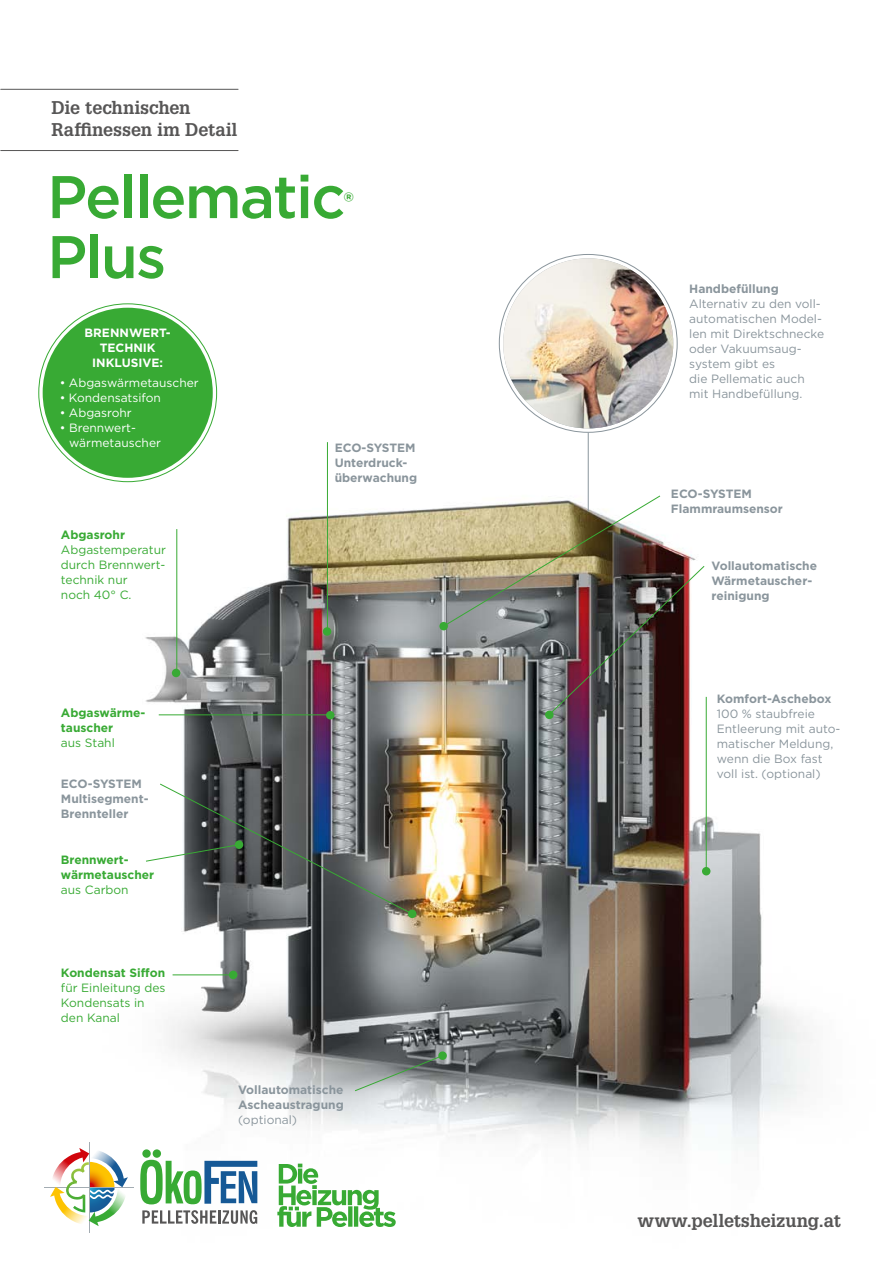
<style>
.page{position:relative;width:893px;height:1263px;background:#fff}
.page>*{position:absolute;margin:0;border:0;box-sizing:border-box;transform-origin:0 0}
.t1{font:500 60px "Gotham";letter-spacing:-.03em;color:#38aa34}
.t2{font:500 26.25px "Gotham";color:#38aa34}
.t3{font:700 18px/21.8px "Glypha LT Pro";letter-spacing:-.005em;color:#575656}
.t4{font:12px/15px "Gotham";color:#8a959c}
.t5{font:700 12px/15px "Gotham";color:#8a959c}
.t6{font:12px/15px "Gotham";color:#38aa34}
.t7{font:12px/15px "Gotham";color:#fff}
.t8{font:700 12px/15px "Gotham";letter-spacing:-.01em;color:#38aa34}
.t9{font:700 12px/15px "Gotham";color:#fff;text-align:center}
</style>
<div class="page">
<img style="left:66px;top:458px;width:747px;height:766px">
<hr style="left:1px;top:150px;width:237px;height:1px;background:#575656">
<hr style="left:1px;top:89px;width:237px;height:1px;background:#575656">
<img style="left:503px;top:258px;width:170px;height:170px;border-radius:85px">
<svg style="left:354px;top:1055px;width:90px;height:37px;background:#8e9594"></svg>
<hr style="left:159px;top:714px;width:169px;height:1px;background:#38aa34">
<hr style="left:173px;top:974px;width:61px;height:1px;background:#38aa34">
<hr style="left:706px;top:697px;width:1px;height:174px;background:#38aa34">
<hr style="left:176px;top:529px;width:1px;height:145px;background:#38aa34">
<hr style="left:588px;top:433px;width:1px;height:78px;background:#8a959c">
<div style="left:702px;top:867px;width:8px;height:8px;background:#38aa34;border-radius:50%"></div>
<div style="left:438px;top:1051px;width:9px;height:9px;background:#38aa34;border-radius:50%"></div>
<div style="left:229px;top:971px;width:8px;height:8px;background:#38aa34;border-radius:50%"></div>
<div style="left:326px;top:711px;width:9px;height:8px;background:#38aa34;border-radius:50%"></div>
<div style="left:172px;top:669px;width:8px;height:8px;background:#38aa34;border-radius:50%"></div>
<div style="left:545px;top:711px;width:9px;height:8px;background:#38aa34;border-radius:50%"></div>
<div style="left:43px;top:308px;width:170px;height:170px;background:#38aa34;border-radius:50%"></div>
<svg style="left:145px;top:783px;width:268px;height:132px;background:#6d7171"></svg>
<div style="left:323px;top:627px;width:8px;height:9px;background:#38aa34;border-radius:50%"></div>
<div style="left:439px;top:622px;width:9px;height:8px;background:#38aa34;border-radius:50%"></div>
<div style="left:408px;top:909px;width:8px;height:9px;background:#38aa34;border-radius:50%"></div>
<hr style="left:327px;top:442px;width:1px;height:189px;background:#38aa34">
<img style="left:443px;top:495px;width:262px;height:220px">
<hr style="left:89px;top:1142px;width:1px;height:91px;background:#a3acb2">
<hr style="left:44px;top:1187px;width:89px;height:1px;background:#a3acb2">
<svg style="left:50px;top:1148px;width:78px;height:78px"></svg>
<svg style="left:140px;top:1149px;width:117px;height:55px"></svg>
<svg style="left:142px;top:1210px;width:115px;height:14px"></svg>
<svg style="left:277px;top:1163px;width:119px;height:64px"></svg>
<h3 class="t3" style="left:51px;top:97px;width:188px">Die technischen<br>Raffinessen im Detail</h3>
<h1 class="t1" style="left:47px;top:158px;width:300px">Pellematic</h1>
<h2 class="t2" style="left:344px;top:184px;width:12px">®</h2>
<h1 class="t1" style="left:47px;top:218px;width:121px">Plus</h1>
<p class="t9" style="left:85px;top:325px;width:88px">Brennwert&shy;technik<br>IN klusive:</p>
<p class="t7" style="left:60px;top:375px;width:140px">• Abgaswärmetauscher</p>
<p class="t7" style="left:60px;top:390px;width:103px">• Kondensatsifon</p>
<p class="t7" style="left:60px;top:405px;width:73px">• Abgasrohr</p>
<p class="t7" style="left:69px;top:420px;width:93px;text-indent:-9px">• Brennwert-- wärmetauscher</p>
<p class="t8" style="left:61px;top:527px;width:66px">Abgasrohr</p>
<p class="t6" style="left:61px;top:542px;width:107px">Abgastemperatur durch Brennwert&shy;technik nur<br>noch 40° C.</p>
<p class="t5" style="left:335px;top:440px;width:84px">ECO-System<br>Unterdruck&shy;überwachung</p>
<p class="t8" style="left:61px;top:705px;width:86px">Abgaswärme&shy;tauscher</p>
<p class="t6" style="left:61px;top:735px;width:55px">aus Stahl</p>
<p class="t5" style="left:61px;top:776px;width:89px">ECO-System<br>M ultisegment-<br>Brennteller</p>
<p class="t8" style="left:61px;top:852px;width:95px">Brennwert&shy;wärmetauscher</p>
<p class="t6" style="left:61px;top:882px;width:69px">aus Carbon</p>
<p class="t8" style="left:61px;top:965px;width:106px">Kondensat Siffon</p>
<p class="t6" style="left:61px;top:980px;width:106px">für Einleitung des<br>Kondensats in den Kanal</p>
<p class="t5" style="left:238px;top:1082px;width:107px">Vollautomatische<br>Ascheaustragung</p>
<p class="t4" style="left:238px;top:1112px;width:61px">(optional)</p>
<p class="t5" style="left:689px;top:281px;width:91px">Handbefüllung</p>
<p class="t4" style="left:689px;top:296px;width:136px">Alternativ zu den voll&shy;automatischen Model&shy;len mit Direktschnecke oder Vakuumsaug&shy;system gibt es<br>die Pellematic auch mit Handbefüllung.</p>
<p class="t5" style="left:671px;top:487px;width:113px">ECO-System<br>Flammraumsensor</p>
<p class="t5" style="left:712px;top:559px;width:107px">Vollautomatische<br>Wärmetauscher&shy;reinigung</p>
<p class="t5" style="left:717px;top:691px;width:116px">Komfort-Aschebox</p>
<p class="t4" style="left:717px;top:706px;width:125px">100 % staubfreie<br>Entleerung mit auto&shy;matischer Meldung, wenn die Box fast voll ist. (optional)</p>
<h3 class="t3" style="left:637px;top:1209px;width:205px">www.pelletsheizung.at</h3>
</div>
